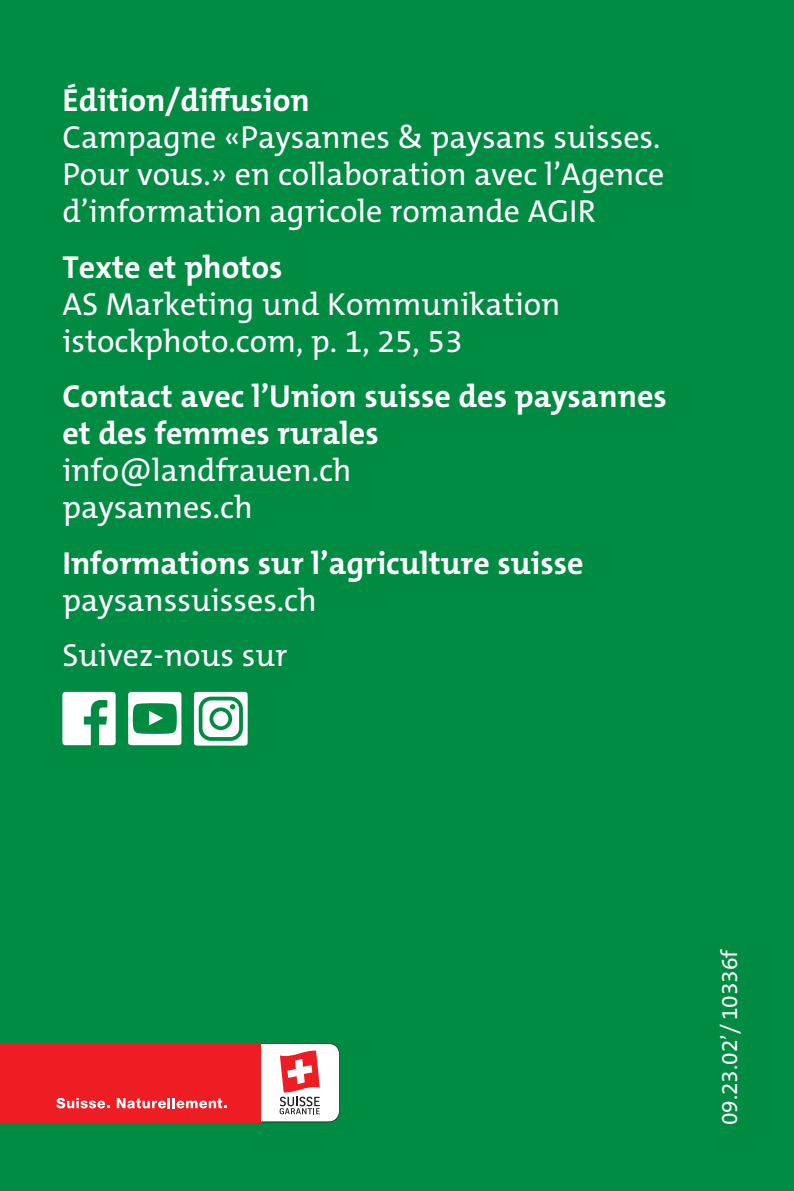
<style>
.page{position:relative;width:794px;height:1191px;background:#008b43}
.page>*{position:absolute;margin:0;border:0;box-sizing:border-box;transform-origin:0 0}
.t1{font:32px/36.8px "The Mix C5";color:#fff}
.t2{font:700 32px/36.8px "The Mix C5";color:#fff}
.t3{font:22.8px "The Mix C5";color:#fff}
</style>
<div class="page">
<svg style="left:260px;top:1043px;width:80px;height:79px;background:#eac8c8"></svg>
<div style="left:26px;top:1043px;width:234px;height:79px;background:#ee1d23"></div>
<svg style="left:56px;top:1097px;width:54px;height:11px"></svg>
<svg style="left:117px;top:1098px;width:110px;height:10px"></svg>
<div style="left:0;top:1043px;width:44px;height:79px;background:#ee1d23"></div>
<svg style="left:62px;top:692px;width:54px;height:53px"></svg>
<svg style="left:128px;top:692px;width:53px;height:53px"></svg>
<svg style="left:194px;top:692px;width:54px;height:53px"></svg>
<p class="t2" style="left:62px;top:82px;width:249px">Édition/diffusion</p>
<p class="t1" style="left:62px;top:119px;width:603px">Campagne «Paysannes &amp; paysans suisses.<br>Pour vous.» en collaboration avec l’Agence d’information agricole romande AGIR</p>
<p class="t2" style="left:62px;top:249px;width:221px">Texte et photos</p>
<p class="t1" style="left:62px;top:285px;width:499px">AS Marketing und Kommunikation istockphoto.com, p. 1, 25, 53</p>
<p class="t2" style="left:62px;top:378px;width:606px">Contact avec l’Union suisse des paysannes et des femmes rurales</p>
<p class="t1" style="left:62px;top:452px;width:291px">info@landfrauen.ch paysannes.ch</p>
<p class="t2" style="left:62px;top:544px;width:523px">Informations sur l’agriculture suisse</p>
<p class="t1" style="left:62px;top:572px;width:256px;line-height:55.6px">paysanssuisses.ch<br>Suivez-nous sur</p>
<p class="t3" style="left:715px;top:1125px;width:178px;rotate:-90deg">09.23.02’/ 10336f</p>
</div>
